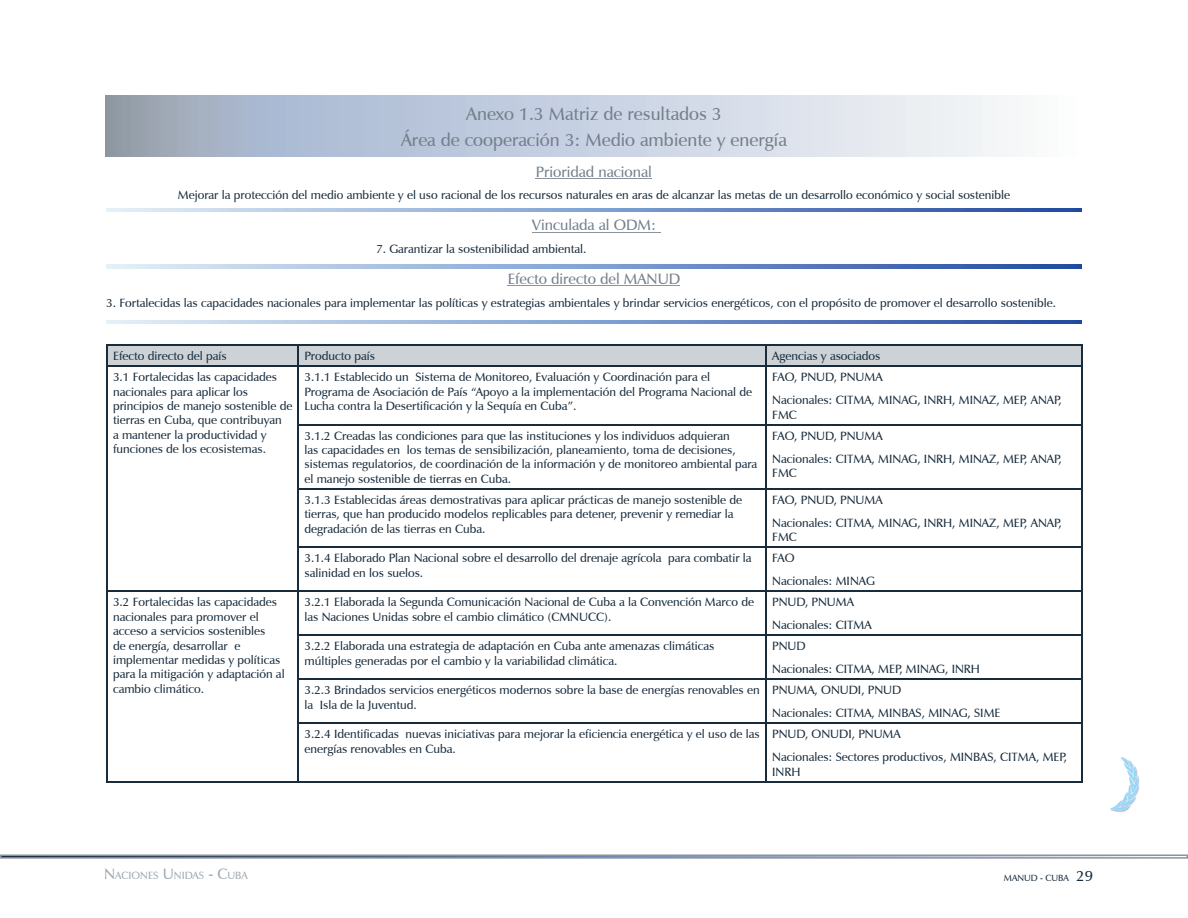
<style>
.page{position:relative;width:1188px;height:918px;background:#fff}
.page>*{position:absolute;margin:0;border:0;box-sizing:border-box;transform-origin:0 0}
.t1{font:600 18px/25.8px "Zapf Humanist 601 BT";color:#737f8a;text-align:center}
.t2{font:600 15px "Zapf Humanist 601 BT";color:#737f8a}
.t3{font:600 12px/14.4px "Zapf Humanist 601 BT";color:#182c3c}
.t4{font:600 10.5px "Zapf Humanist 601 BT";color:#a0a9b1}
.t5{font:600 9px "Zapf Humanist 601 BT";color:#182c3c}
.s1{font-size:15px}
</style>
<div class="page">
<svg style="left:1110px;top:757px;width:28px;height:53px"></svg>
<svg style="left:0;top:854px;width:1188px;height:5px;background:#99a3ae"></svg>
<svg style="left:106px;top:96px;width:903px;height:61px;background:#c5cedd"></svg>
<hr style="left:536px;top:178px;width:116px;height:1px;background:#8a949c">
<hr style="left:532px;top:232px;width:128px;height:1px;background:#8a949c">
<hr style="left:508px;top:285px;width:172px;height:1px;background:#8a949c">
<hr style="left:106px;top:344px;width:192px;height:2px;background:#182c3c">
<hr style="left:298px;top:344px;width:468px;height:2px;background:#182c3c">
<hr style="left:766px;top:344px;width:317px;height:2px;background:#182c3c">
<div style="left:106px;top:346px;width:977px;height:19px;background:#ccd2d6"></div>
<hr style="left:106px;top:365px;width:192px;height:2px;background:#182c3c">
<hr style="left:106px;top:367px;width:2px;height:58px;background:#182c3c">
<hr style="left:106px;top:425px;width:2px;height:64px;background:#182c3c">
<hr style="left:106px;top:489px;width:2px;height:58px;background:#182c3c">
<hr style="left:106px;top:547px;width:2px;height:44px;background:#182c3c">
<hr style="left:298px;top:365px;width:468px;height:2px;background:#182c3c">
<hr style="left:298px;top:367px;width:1px;height:57px;background:#182c3c">
<hr style="left:766px;top:365px;width:317px;height:2px;background:#182c3c">
<hr style="left:765px;top:367px;width:2px;height:57px;background:#182c3c">
<hr style="left:1081px;top:367px;width:2px;height:57px;background:#182c3c">
<hr style="left:298px;top:424px;width:468px;height:1px;background:#182c3c">
<hr style="left:298px;top:425px;width:1px;height:63px;background:#182c3c">
<hr style="left:766px;top:424px;width:317px;height:1px;background:#182c3c">
<hr style="left:765px;top:425px;width:2px;height:63px;background:#182c3c">
<hr style="left:1081px;top:425px;width:2px;height:63px;background:#182c3c">
<hr style="left:298px;top:488px;width:468px;height:2px;background:#182c3c">
<hr style="left:298px;top:490px;width:1px;height:56px;background:#182c3c">
<hr style="left:766px;top:488px;width:317px;height:2px;background:#182c3c">
<hr style="left:765px;top:490px;width:2px;height:56px;background:#182c3c">
<hr style="left:1081px;top:490px;width:2px;height:56px;background:#182c3c">
<hr style="left:298px;top:546px;width:468px;height:2px;background:#182c3c">
<hr style="left:298px;top:548px;width:1px;height:43px;background:#182c3c">
<hr style="left:766px;top:546px;width:317px;height:2px;background:#182c3c">
<hr style="left:765px;top:548px;width:2px;height:43px;background:#182c3c">
<hr style="left:1081px;top:548px;width:2px;height:43px;background:#182c3c">
<hr style="left:106px;top:591px;width:192px;height:1px;background:#182c3c">
<hr style="left:106px;top:592px;width:2px;height:43px;background:#182c3c">
<hr style="left:106px;top:635px;width:2px;height:44px;background:#182c3c">
<hr style="left:106px;top:679px;width:2px;height:44px;background:#182c3c">
<hr style="left:106px;top:723px;width:2px;height:58px;background:#182c3c">
<hr style="left:298px;top:591px;width:468px;height:1px;background:#182c3c">
<hr style="left:298px;top:592px;width:1px;height:43px;background:#182c3c">
<hr style="left:766px;top:591px;width:317px;height:1px;background:#182c3c">
<hr style="left:765px;top:592px;width:2px;height:43px;background:#182c3c">
<hr style="left:1081px;top:592px;width:2px;height:43px;background:#182c3c">
<hr style="left:298px;top:635px;width:468px;height:1px;background:#182c3c">
<hr style="left:298px;top:636px;width:1px;height:43px;background:#182c3c">
<hr style="left:766px;top:635px;width:317px;height:1px;background:#182c3c">
<hr style="left:765px;top:636px;width:2px;height:43px;background:#182c3c">
<hr style="left:1081px;top:636px;width:2px;height:43px;background:#182c3c">
<hr style="left:298px;top:679px;width:468px;height:1px;background:#182c3c">
<hr style="left:298px;top:680px;width:1px;height:43px;background:#182c3c">
<hr style="left:766px;top:679px;width:317px;height:1px;background:#182c3c">
<hr style="left:765px;top:680px;width:2px;height:43px;background:#182c3c">
<hr style="left:1081px;top:680px;width:2px;height:43px;background:#182c3c">
<hr style="left:298px;top:723px;width:468px;height:1px;background:#182c3c">
<hr style="left:298px;top:724px;width:1px;height:57px;background:#182c3c">
<hr style="left:766px;top:723px;width:317px;height:1px;background:#182c3c">
<hr style="left:765px;top:724px;width:2px;height:57px;background:#182c3c">
<hr style="left:1081px;top:724px;width:2px;height:57px;background:#182c3c">
<hr style="left:106px;top:781px;width:192px;height:1px;background:#182c3c">
<hr style="left:298px;top:781px;width:468px;height:1px;background:#182c3c">
<hr style="left:766px;top:781px;width:317px;height:1px;background:#182c3c">
<svg style="left:106px;top:265px;width:976px;height:3px;background:#819dce"></svg>
<svg style="left:106px;top:208px;width:976px;height:4px;background:#819dce"></svg>
<svg style="left:106px;top:320px;width:976px;height:4px;background:#819dce"></svg>
<h1 class="t1" style="left:401px;top:101px;width:387px">Anexo 1.3 Matriz de resultados 3<br>Área de cooperación 3: Medio ambiente y energía</h1>
<p class="t2" style="left:536px;top:162px;width:118px">Prioridad nacional</p>
<p class="t3" style="left:178px;top:188px;width:834px">Mejorar la protección del medio ambiente y el uso racional de los recursos naturales en aras de alcanzar las metas de un desarrollo económico y social sostenible</p>
<p class="t2" style="left:532px;top:216px;width:126px">Vinculada al ODM:</p>
<p class="t3" style="left:376px;top:242px;width:212px">7. Garantizar la sostenibilidad ambiental.</p>
<p class="t2" style="left:508px;top:269px;width:174px">Efecto directo del MANUD</p>
<p class="t3" style="left:106px;top:295px;width:951px">3. Fortalecidas las capacidades nacionales para implementar las políticas y estrategias ambientales y brindar servicios energéticos, con el propósito de promover el desarrollo sostenible.</p>
<p class="t3" style="left:113px;top:349px;width:115px">Efecto directo del país</p>
<p class="t3" style="left:304px;top:349px;width:72px">Producto país</p>
<p class="t3" style="left:772px;top:349px;width:110px">Agencias y asociados</p>
<p class="t3" style="left:113px;top:370px;width:181px">3.1 Fortalecidas las capacidades nacionales para aplicar los principios de manejo sostenible de tierras en Cuba, que contribuyan<br>a mantener la productividad y funciones de los ecosistemas.</p>
<p class="t3" style="left:304px;top:370px;width:449px">3.1.1 Establecido un Sistema de Monitoreo, Evaluación y Coordinación para el<br>Programa de Asociación de País “Apoyo a la implementación del Programa Nacional de<br>Lucha contra la Desertificación y la Sequía en Cuba”.</p>
<p class="t3" style="left:772px;top:366px;width:291px;line-height:23px">FAO, PNUD, PNUMA<br>Nacionales: CITMA, MINAG, INRH, MINAZ, MEP, ANAP,</p>
<p class="t3" style="left:772px;top:407px;width:26px">FMC</p>
<p class="t3" style="left:304px;top:428px;width:454px">3.1.2 Creadas las condiciones para que las instituciones y los individuos adquieran<br>las capacidades en los temas de sensibilización, planeamiento, toma de decisiones, sistemas regulatorios, de coordinación de la información y de monitoreo ambiental para el manejo sostenible de tierras en Cuba.</p>
<p class="t3" style="left:772px;top:424px;width:291px;line-height:23px">FAO, PNUD, PNUMA<br>Nacionales: CITMA, MINAG, INRH, MINAZ, MEP, ANAP,</p>
<p class="t3" style="left:772px;top:466px;width:26px">FMC</p>
<p class="t3" style="left:304px;top:493px;width:439px">3.1.3 Establecidas áreas demostrativas para aplicar prácticas de manejo sostenible de tierras, que han producido modelos replicables para detener, prevenir y remediar la degradación de las tierras en Cuba.</p>
<p class="t3" style="left:772px;top:488px;width:291px;line-height:23px">FAO, PNUD, PNUMA<br>Nacionales: CITMA, MINAG, INRH, MINAZ, MEP, ANAP,</p>
<p class="t3" style="left:772px;top:530px;width:26px">FMC</p>
<p class="t3" style="left:304px;top:551px;width:449px">3.1.4 Elaborado Plan Nacional sobre el desarrollo del drenaje agrícola para combatir la salinidad en los suelos.</p>
<p class="t3" style="left:772px;top:547px;width:104px;line-height:23px">FAO<br>Nacionales: MINAG</p>
<p class="t3" style="left:113px;top:595px;width:173px">3.2 Fortalecidas las capacidades nacionales para promover el acceso a servicios sostenibles<br>de energía, desarrollar e implementar medidas y políticas para la mitigación y adaptación al cambio climático.</p>
<p class="t3" style="left:304px;top:595px;width:451px">3.2.1 Elaborada la Segunda Comunicación Nacional de Cuba a la Convención Marco de las Naciones Unidas sobre el cambio climático (CMNUCC).</p>
<p class="t3" style="left:772px;top:591px;width:101px;line-height:23px">PNUD, PNUMA<br>Nacionales: CITMA</p>
<p class="t3" style="left:304px;top:639px;width:411px">3.2.2 Elaborada una estrategia de adaptación en Cuba ante amenazas climáticas múltiples generadas por el cambio y la variabilidad climática.</p>
<p class="t3" style="left:772px;top:635px;width:209px;line-height:23px">PNUD<br>Nacionales: CITMA, MEP, MINAG, INRH</p>
<p class="t3" style="left:304px;top:683px;width:457px">3.2.3 Brindados servicios energéticos modernos sobre la base de energías renovables en la Isla de la Juventud.</p>
<p class="t3" style="left:772px;top:679px;width:230px;line-height:23px">PNUMA, ONUDI, PNUD<br>Nacionales: CITMA, MINBAS, MINAG, SIME</p>
<p class="t3" style="left:304px;top:727px;width:457px">3.2.4 Identificadas nuevas iniciativas para mejorar la eficiencia energética y el uso de las energías renovables en Cuba.</p>
<p class="t3" style="left:772px;top:723px;width:296px;line-height:23px">PNUD, ONUDI, PNUMA<br>Nacionales: Sectores productivos, MINBAS, CITMA, MEP,</p>
<p class="t3" style="left:772px;top:764px;width:30px">INRH</p>
<p class="t4" style="left:104px;top:869px;width:145px"><span class="s1">N</span>ACIONES <span class="s1">U</span>NIDAS <span class="s1">- C</span>UBA</p>
<p class="t5" style="left:1004px;top:872px;width:91px">MANUD - CUBA <span class="s1">29</span></p>
</div>
